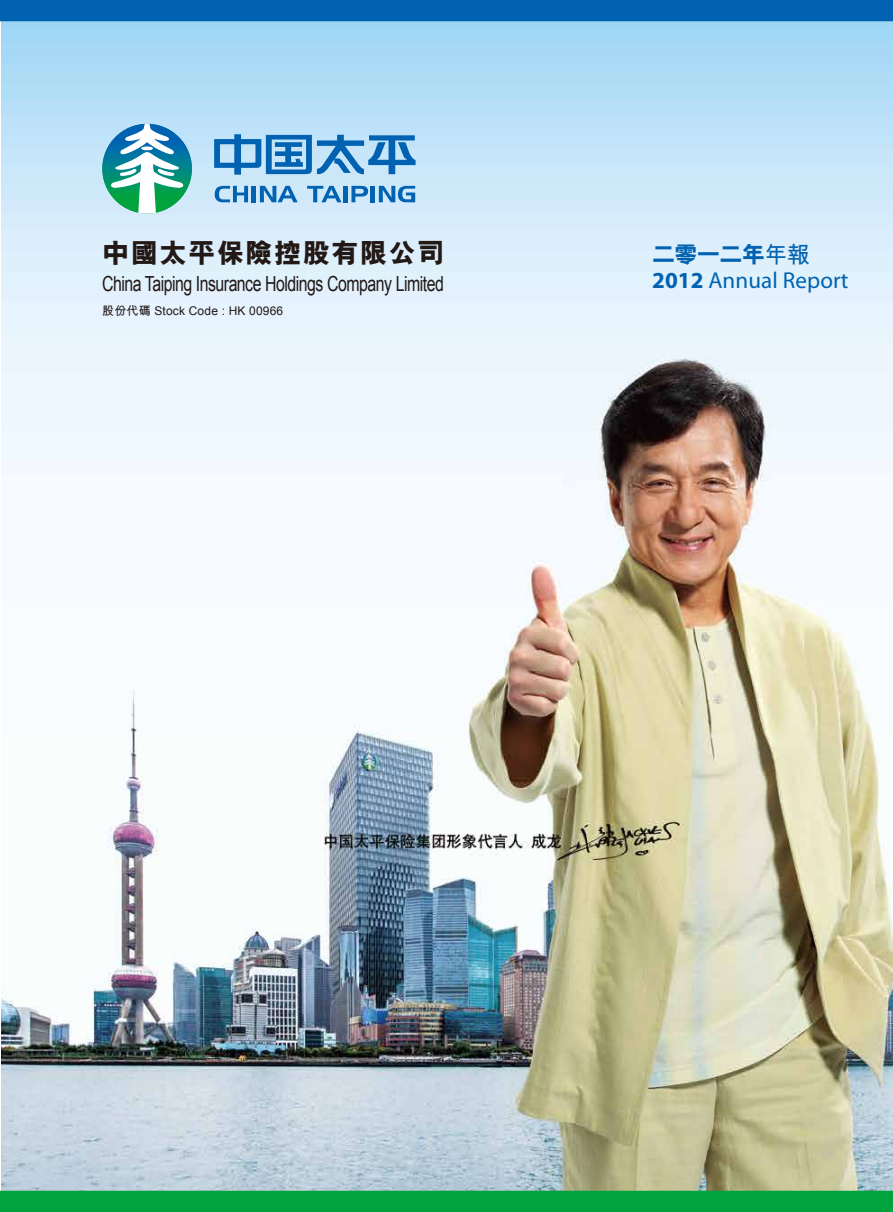
<style>
.page{position:relative;width:893px;height:1212px;background:#fff}
.page>*{position:absolute;margin:0;border:0;box-sizing:border-box;transform-origin:0 0}
.t1{font:800 27.3px "M Hei HK";letter-spacing:.05em;color:#221815}
.t2{font:23.1px "Myriad Pro";letter-spacing:.005em;color:#0062b1}
.t3{font:800 23.1px "M Hei HK";letter-spacing:-.025em;color:#0062b1}
.t4{font:20.85px "Arial";letter-spacing:-.03em;color:#221815;scale:.76 1}
.t5{font:12px "Arial";letter-spacing:.015em;color:#221815}
.s1{font-weight:700}
.s2{font-family:"M Hei HK";font-weight:700}
</style>
<div class="page">
<img style="left:1px;top:21px;width:892px;height:1170px">
<svg style="left:102px;top:124px;width:90px;height:90px"></svg>
<svg style="left:110px;top:124px;width:74px;height:90px"></svg>
<svg style="left:214px;top:134px;width:202px;height:41px"></svg>
<svg style="left:215px;top:186px;width:33px;height:16px"></svg>
<hr style="left:252px;top:186px;width:4px;height:16px;background:#0062b1">
<svg style="left:260px;top:186px;width:38px;height:16px"></svg>
<svg style="left:307px;top:186px;width:34px;height:16px"></svg>
<div style="left:343px;top:186px;width:5px;height:16px;background:#0062b1"></div>
<svg style="left:351px;top:186px;width:17px;height:16px"></svg>
<hr style="left:371px;top:186px;width:4px;height:16px;background:#0062b1">
<svg style="left:379px;top:186px;width:36px;height:16px"></svg>
<div style="left:0;top:1191px;width:893px;height:21px;background:#00a33e"></div>
<div style="left:0;top:0;width:893px;height:21px;background:#0062b1"></div>
<h1 class="t1" style="left:102px;top:240px;width:344px">中國太平保險控股有限公司</h1>
<p class="t4" style="left:102px;top:270px;width:451px">China Taiping Insurance Holdings Company Limited</p>
<p class="t2" style="left:652px;top:266px;width:198px"><span class="s1">2012</span> Annual Report</p>
<p class="t3" style="left:652px;top:243px;width:159px">二零一二年<span class="s1">年報</span></p>
<p class="t5" style="left:102px;top:303px;width:182px"><span class="s2">股份代碼</span> Stock Code : HK 00966</p>
</div>
